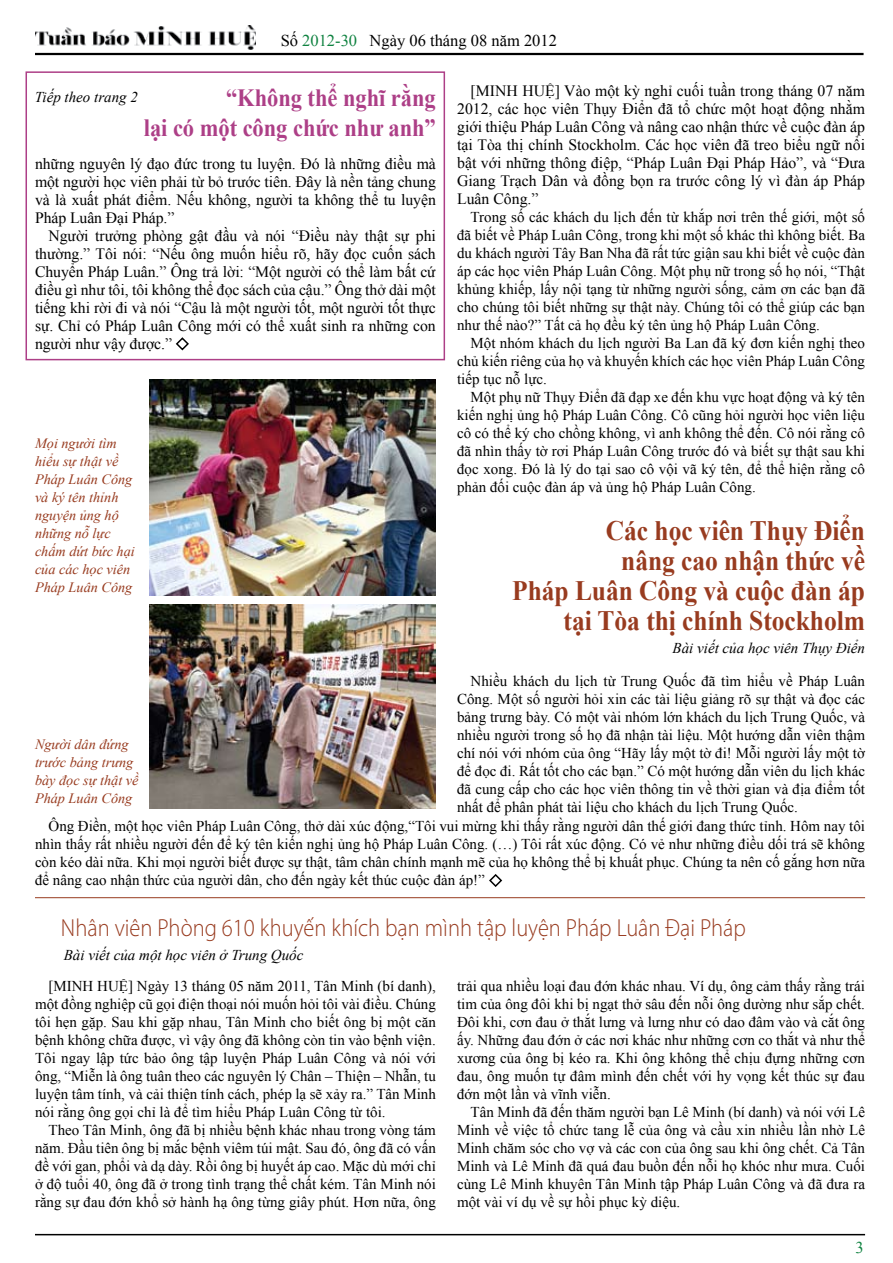
<style>
.page{position:relative;width:893px;height:1263px;background:#fff}
.page>*{position:absolute;margin:0;border:0;box-sizing:border-box;transform-origin:0 0}
.t1{font:700 28.05px/30px "Times New Roman";color:#983b1f;text-align:right;scale:.91 1}
.t2{font:300 24.75px "Myriad Pro";color:#983b1f;scale:.91 1}
.t3{font:700 24.75px/30px "Times New Roman";color:#ad3f87;text-align:right;scale:.91 1}
.t4{font:16.5px "Times New Roman";color:#000}
.t5{font:16.5px "Times New Roman";color:#0f8240}
.t6{font:15.75px/18px "Times New Roman";letter-spacing:-.005em;color:#000;text-align:justify}
.t7{font:15px/18px "Times New Roman";color:#000;text-align:justify}
.t8{font:italic 15px "Times New Roman";color:#000}
.t9{font:italic 14.25px/18px "Times New Roman";color:#983b1f}
.s1{color:#0f8240}
</style>
<div class="page">
<hr style="left:35px;top:1234px;width:830px;height:1px;background:#000">
<img style="left:35px;top:26px;width:221px;height:24px">
<hr style="left:35px;top:53px;width:828px;height:2px;background:#000">
<img style="left:150px;top:380px;width:286px;height:215px">
<img style="left:150px;top:605px;width:286px;height:204px">
<svg style="left:175px;top:337px;width:14px;height:14px"></svg>
<div style="left:26px;top:71px;width:419px;height:289px;border:2px solid #ad3f87"></div>
<svg style="left:489px;top:874px;width:14px;height:13px"></svg>
<hr style="left:35px;top:897px;width:830px;height:1px;background:#983b1f">
<p class="t4" style="left:281px;top:30px;width:278px">Số <span class="s1">2012-30</span> Ngày 06 tháng 08 năm 2012</p>
<h2 class="t3" style="left:144px;top:82px;width:322px">“Không thể nghĩ rằng<br>lại có một công chức như anh”</h2>
<p class="t8" style="left:35px;top:86px;width:104px">Tiếp theo trang 2</p>
<p class="t6" style="left:35px;top:154px;width:402px">những nguyên lý đạo đức trong tu luyện. Đó là những điều mà một người học viên phải từ bỏ trước tiên. Đây là nền tảng chung và là xuất phát điểm. Nếu không, người ta không thể tu luyện Pháp Luân Đại Pháp.”</p>
<p class="t6" style="left:35px;top:226px;width:402px;text-indent:13px">Người trưởng phòng gật đầu và nói “Điều này thật sự phi thường.” Tôi nói: “Nếu ông muốn hiểu rõ, hãy đọc cuốn sách Chuyển Pháp Luân.” Ông trả lời: “Một người có thể làm bất cứ điều gì như tôi, tôi không thể đọc sách của cậu.” Ông thở dài một tiếng khi rời đi và nói “Cậu là một người tốt, một người tốt thực sự. Chỉ có Pháp Luân Công mới có thể xuất sinh ra những con người như vậy được.”</p>
<p class="t9" style="left:35px;top:434px;width:101px">Mọi người tìm hiểu sự thật về<br>Pháp Luân Công và ký tên thỉnh nguyện ủng hộ những nỗ lực chấm dứt bức hại của các học viên<br>Pháp Luân Công</p>
<p class="t6" style="left:457px;top:81px;width:409px;text-indent:13px">[MINH HUỆ] Vào một kỳ nghỉ cuối tuần trong tháng 07 năm 2012, các học viên Thụy Điển đã tổ chức một hoạt động nhằm giới thiệu Pháp Luân Công và nâng cao nhận thức về cuộc đàn áp tại Tòa thị chính Stockholm. Các học viên đã treo biểu ngữ nổi bật với những thông điệp, “Pháp Luân Đại Pháp Hảo”, và “Đưa Giang Trạch Dân và đồng bọn ra trước công lý vì đàn áp Pháp Luân Công.”</p>
<p class="t7" style="left:457px;top:208px;width:409px;text-indent:14px">Trong số các khách du lịch đến từ khắp nơi trên thế giới, một số đã biết về Pháp Luân Công, trong khi một số khác thì không biết. Ba du khách người Tây Ban Nha đã rất tức giận sau khi biết về cuộc đàn áp các học viên Pháp Luân Công. Một phụ nữ trong số họ nói, “Thật khủng khiếp, lấy nội tạng từ những người sống, cảm ơn các bạn đã cho chúng tôi biết những sự thật này. Chúng tôi có thể giúp các bạn như thế nào?” Tất cả họ đều ký tên ủng hộ Pháp Luân Công.</p>
<p class="t7" style="left:457px;top:334px;width:409px;text-indent:14px">Một nhóm khách du lịch người Ba Lan đã ký đơn kiến nghị theo chủ kiến riêng của họ và khuyến khích các học viên Pháp Luân Công tiếp tục nỗ lực.</p>
<p class="t7" style="left:457px;top:388px;width:409px;text-indent:14px">Một phụ nữ Thụy Điển đã đạp xe đến khu vực hoạt động và ký tên kiến nghị ủng hộ Pháp Luân Công. Cô cũng hỏi người học viên liệu cô có thể ký cho chồng không, vì anh không thể đến. Cô nói rằng cô đã nhìn thấy tờ rơi Pháp Luân Công trước đó và biết sự thật sau khi đọc xong. Đó là lý do tại sao cô vội vã ký tên, để thể hiện rằng cô phản đối cuộc đàn áp và ủng hộ Pháp Luân Công.</p>
<h1 class="t1" style="left:512px;top:515px;width:389px">Các học viên Thụy Điển<br>nâng cao nhận thức về<br>Pháp Luân Công và cuộc đàn áp tại Tòa thị chính Stockholm</h1>
<p class="t8" style="left:673px;top:638px;width:194px">Bài viết của học viên Thụy Điển</p>
<p class="t7" style="left:457px;top:672px;width:409px;text-indent:14px">Nhiều khách du lịch từ Trung Quốc đã tìm hiểu về Pháp Luân Công. Một số người hỏi xin các tài liệu giảng rõ sự thật và đọc các bảng trưng bày. Có một vài nhóm lớn khách du lịch Trung Quốc, và nhiều người trong số họ đã nhận tài liệu. Một hướng dẫn viên thậm chí nói với nhóm của ông “Hãy lấy một tờ đi! Mỗi người lấy một tờ để đọc đi. Rất tốt cho các bạn.” Có một hướng dẫn viên du lịch khác đã cung cấp cho các học viên thông tin về thời gian và địa điểm tốt nhất để phân phát tài liệu cho khách du lịch Trung Quốc.</p>
<p class="t9" style="left:35px;top:735px;width:105px">Người dân đứng trước bảng trưng bày đọc sự thật về<br>Pháp Luân Công</p>
<p class="t7" style="left:35px;top:816px;width:832px;text-indent:13px">Ông Điền, một học viên Pháp Luân Công, thở dài xúc động,“Tôi vui mừng khi thấy rằng người dân thế giới đang thức tỉnh. Hôm nay tôi nhìn thấy rất nhiều người đến để ký tên kiến nghị ủng hộ Pháp Luân Công. (…) Tôi rất xúc động. Có vẻ như những điều dối trá sẽ không còn kéo dài nữa. Khi mọi người biết được sự thật, tâm chân chính mạnh mẽ của họ không thể bị khuất phục. Chúng ta nên cố gắng hơn nữa để nâng cao nhận thức của người dân, cho đến ngày kết thúc cuộc đàn áp!”</p>
<h2 class="t2" style="left:61px;top:913px;width:754px">Nhân viên Phòng 610 khuyến khích bạn mình tập luyện Pháp Luân Đại Pháp</h2>
<p class="t7" style="left:457px;top:977px;width:409px">trải qua nhiều loại đau đớn khác nhau. Ví dụ, ông cảm thấy rằng trái tim của ông đôi khi bị ngạt thở sâu đến nỗi ông dường như sắp chết.<br>Đôi khi, cơn đau ở thắt lưng và lưng như có dao đâm vào và cắt ông ấy. Những đau đớn ở các nơi khác như những cơn co thắt và như thể xương của ông bị kéo ra. Khi ông không thể chịu đựng những cơn đau, ông muốn tự đâm mình đến chết với hy vọng kết thúc sự đau đớn một lần và vĩnh viễn.</p>
<p class="t7" style="left:457px;top:1103px;width:409px;text-indent:14px">Tân Minh đã đến thăm người bạn Lê Minh (bí danh) và nói với Lê Minh về việc tổ chức tang lễ của ông và cầu xin nhiều lần nhờ Lê Minh chăm sóc cho vợ và các con của ông sau khi ông chết. Cả Tân Minh và Lê Minh đã quá đau buồn đến nỗi họ khóc như mưa. Cuối cùng Lê Minh khuyên Tân Minh tập Pháp Luân Công và đã đưa ra một vài ví dụ về sự hồi phục kỳ diệu.</p>
<p class="t8" style="left:64px;top:944px;width:241px">Bài viết của một học viên ở Trung Quốc</p>
<p class="t7" style="left:35px;top:977px;width:402px;text-indent:13px">[MINH HUỆ] Ngày 13 tháng 05 năm 2011, Tân Minh (bí danh), một đồng nghiệp cũ gọi điện thoại nói muốn hỏi tôi vài điều. Chúng tôi hẹn gặp. Sau khi gặp nhau, Tân Minh cho biết ông bị một căn bệnh không chữa được, vì vậy ông đã không còn tin vào bệnh viện.<br>Tôi ngay lập tức bảo ông tập luyện Pháp Luân Công và nói với ông, “Miễn là ông tuân theo các nguyên lý Chân – Thiện – Nhẫn, tu luyện tâm tính, và cải thiện tính cách, phép lạ sẽ xảy ra.” Tân Minh nói rằng ông gọi chỉ là để tìm hiểu Pháp Luân Công từ tôi.</p>
<p class="t7" style="left:35px;top:1121px;width:402px;text-indent:13px">Theo Tân Minh, ông đã bị nhiều bệnh khác nhau trong vòng tám năm. Đầu tiên ông bị mắc bệnh viêm túi mật. Sau đó, ông đã có vấn đề với gan, phổi và dạ dày. Rồi ông bị huyết áp cao. Mặc dù mới chỉ ở độ tuổi 40, ông đã ở trong tình trạng thể chất kém. Tân Minh nói rằng sự đau đớn khổ sở hành hạ ông từng giây phút. Hơn nữa, ông</p>
<p class="t5" style="left:856px;top:1236px;width:10px">3</p>
</div>
